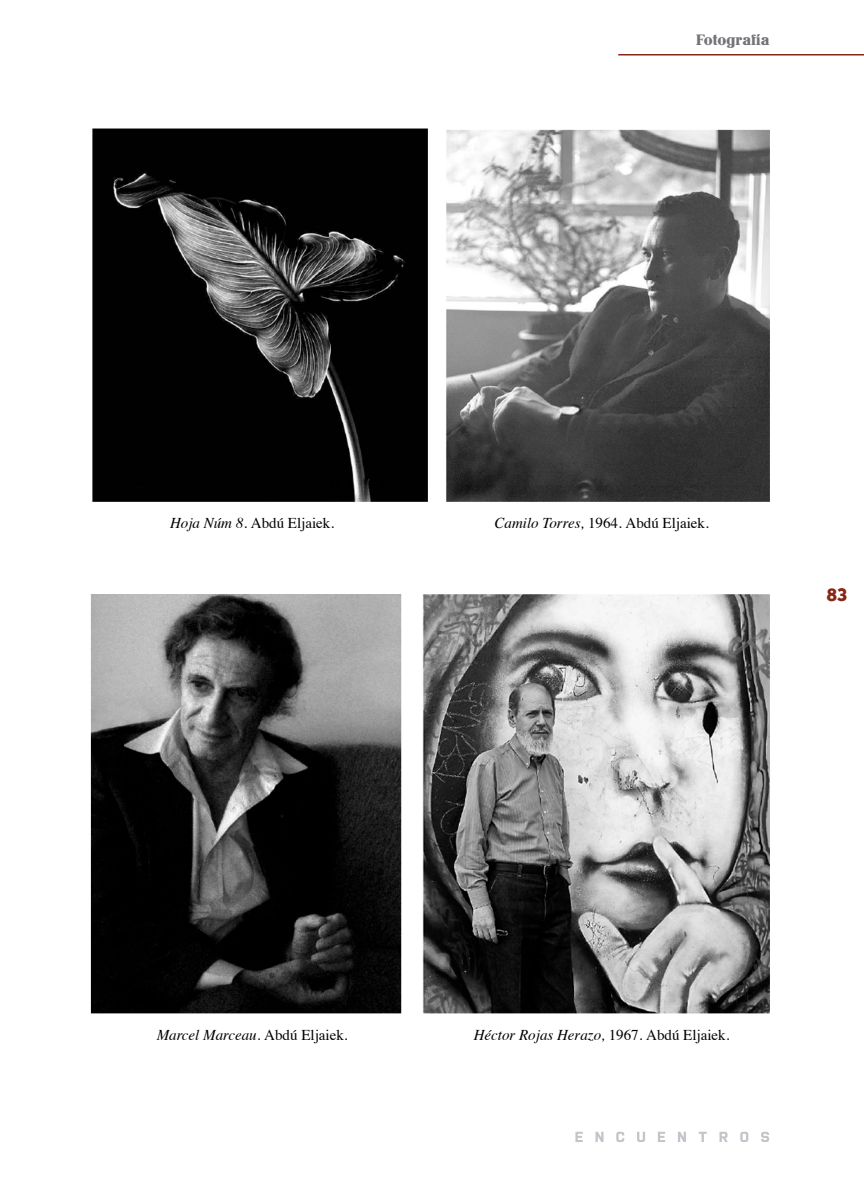
<style>
.page{position:relative;width:864px;height:1188px;background:#fff}
.page>*{position:absolute;margin:0;border:0;box-sizing:border-box;transform-origin:0 0}
.t1{font:18px "Chunk Five Ex";color:#872715}
.t2{font:italic 15px "Times";color:#000}
.t3{font:15px "Times";color:#000}
.t4{font:500 15px "John Hancock CP";color:#727277}
.s1{font-style:italic}
.s2{font-style:normal}
</style>
<div class="page">
<img style="left:90px;top:128px;width:680px;height:1014px">
<hr style="left:618px;top:54px;width:246px;height:2px;background:#872715">
<svg style="left:575px;top:1132px;width:8px;height:10px"></svg>
<svg style="left:595px;top:1132px;width:9px;height:10px"></svg>
<svg style="left:616px;top:1132px;width:8px;height:10px"></svg>
<svg style="left:637px;top:1132px;width:8px;height:10px"></svg>
<svg style="left:658px;top:1132px;width:7px;height:10px"></svg>
<svg style="left:678px;top:1132px;width:8px;height:10px"></svg>
<svg style="left:699px;top:1132px;width:8px;height:10px"></svg>
<svg style="left:719px;top:1132px;width:9px;height:10px"></svg>
<svg style="left:740px;top:1132px;width:8px;height:10px"></svg>
<svg style="left:761px;top:1132px;width:8px;height:10px"></svg>
<p class="t4" style="left:696px;top:31px;width:75px">Fotografía</p>
<p class="t3" style="left:170px;top:509px;width:166px"><span class="s1">Hoja Núm 8.</span> Abdú Eljaiek.</p>
<p class="t3" style="left:495px;top:509px;width:216px"><span class="s1">Camilo Torres,</span> 1964. Abdú Eljaiek.</p>
<p class="t1" style="left:827px;top:581px;width:21px">83</p>
<p class="t2" style="left:157px;top:1022px;width:192px">Marcel Marceau. <span class="s2">Abdú Eljaiek.</span></p>
<p class="t2" style="left:474px;top:1022px;width:257px">Héctor Rojas Herazo, <span class="s2">1967. Abdú Eljaiek.</span></p>
</div>
